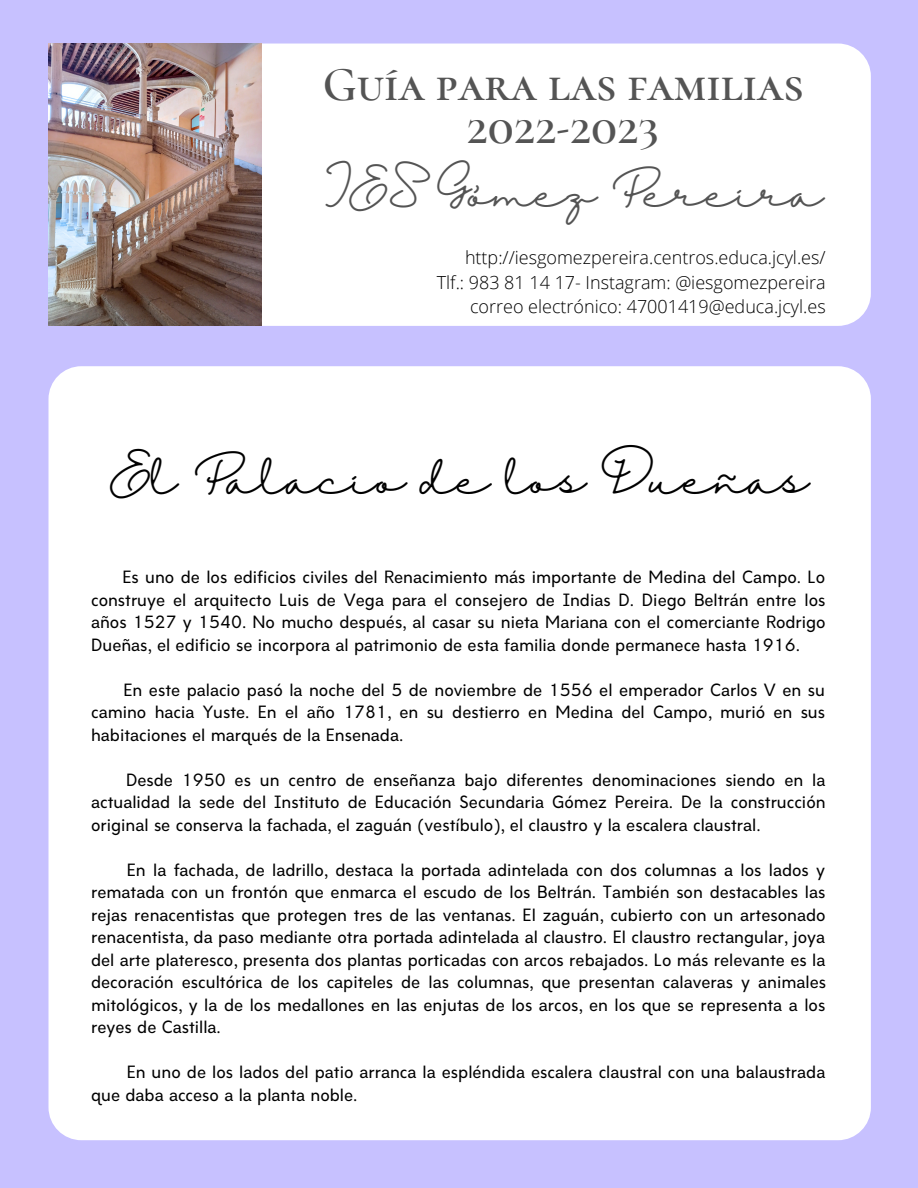
<style>
.page{position:relative;width:918px;height:1188px;background:#c7c1ff}
.page>*{position:absolute;margin:0;border:0;box-sizing:border-box;transform-origin:0 0}
.t1{font:600 47.55px/42.8px "Cormorant SC";color:#545454;text-align:center}
.t2{font:40.5px "Halimun";color:#000}
.t3{font:38.55px "Halimun";color:#545454}
.t4{font:300 18px/24.8px "Open Sans";color:#000;text-align:right}
.t5{font:500 16.5px/22.5px "Amicale";color:#000;text-align:justify}
</style>
<div class="page">
<div style="left:49px;top:366px;width:822px;height:774px;background:#fff;border-radius:33px"></div>
<div style="left:49px;top:44px;width:822px;height:282px;background:#fff;border-radius:33px"></div>
<img style="left:49px;top:44px;width:212px;height:282px">
<h1 class="t1" style="left:323px;top:64px;width:482px">Guía para las familias<br>2022-2023</h1>
<h3 class="t3" style="left:324px;top:171px;width:502px">IES Gómez Pereira</h3>
<p class="t4" style="left:437px;top:245px;width:390px">http://iesgomezpereira.centros.educa.jcyl.es/<br>Tlf.: 983 81 14 17- Instagram: @iesgomezpereira correo electrónico: 47001419@educa.jcyl.es</p>
<h2 class="t2" style="left:108px;top:457px;width:702px">El Palacio de los Dueñas</h2>
<p class="t5" style="left:91px;top:568px;width:736px;text-indent:31px">Es uno de los edificios civiles del Renacimiento más importante de Medina del Campo. Lo construye el arquitecto Luis de Vega para el consejero de Indias D. Diego Beltrán entre los años 1527 y 1540. No mucho después, al casar su nieta Mariana con el comerciante Rodrigo Dueñas, el edificio se incorpora al patrimonio de esta familia donde permanece hasta 1916.</p>
<p class="t5" style="left:91px;top:680px;width:736px;text-indent:32px">En este palacio pasó la noche del 5 de noviembre de 1556 el emperador Carlos V en su camino hacia Yuste. En el año 1781, en su destierro en Medina del Campo, murió en sus habitaciones el marqués de la Ensenada.</p>
<p class="t5" style="left:91px;top:770px;width:736px;text-indent:35px">Desde 1950 es un centro de enseñanza bajo diferentes denominaciones siendo en la actualidad la sede del Instituto de Educación Secundaria Gómez Pereira. De la construcción original se conserva la fachada, el zaguán (vestíbulo), el claustro y la escalera claustral.</p>
<p class="t5" style="left:91px;top:860px;width:736px;text-indent:36px">En la fachada, de ladrillo, destaca la portada adintelada con dos columnas a los lados y rematada con un frontón que enmarca el escudo de los Beltrán. También son destacables las rejas renacentistas que protegen tres de las ventanas. El zaguán, cubierto con un artesonado renacentista, da paso mediante otra portada adintelada al claustro. El claustro rectangular, joya del arte plateresco, presenta dos plantas porticadas con arcos rebajados. Lo más relevante es la decoración escultórica de los capiteles de las columnas, que presentan calaveras y animales mitológicos, y la de los medallones en las enjutas de los arcos, en los que se representa a los reyes de Castilla.</p>
<p class="t5" style="left:91px;top:1063px;width:736px;text-indent:36px">En uno de los lados del patio arranca la espléndida escalera claustral con una balaustrada que daba acceso a la planta noble.</p>
</div>
